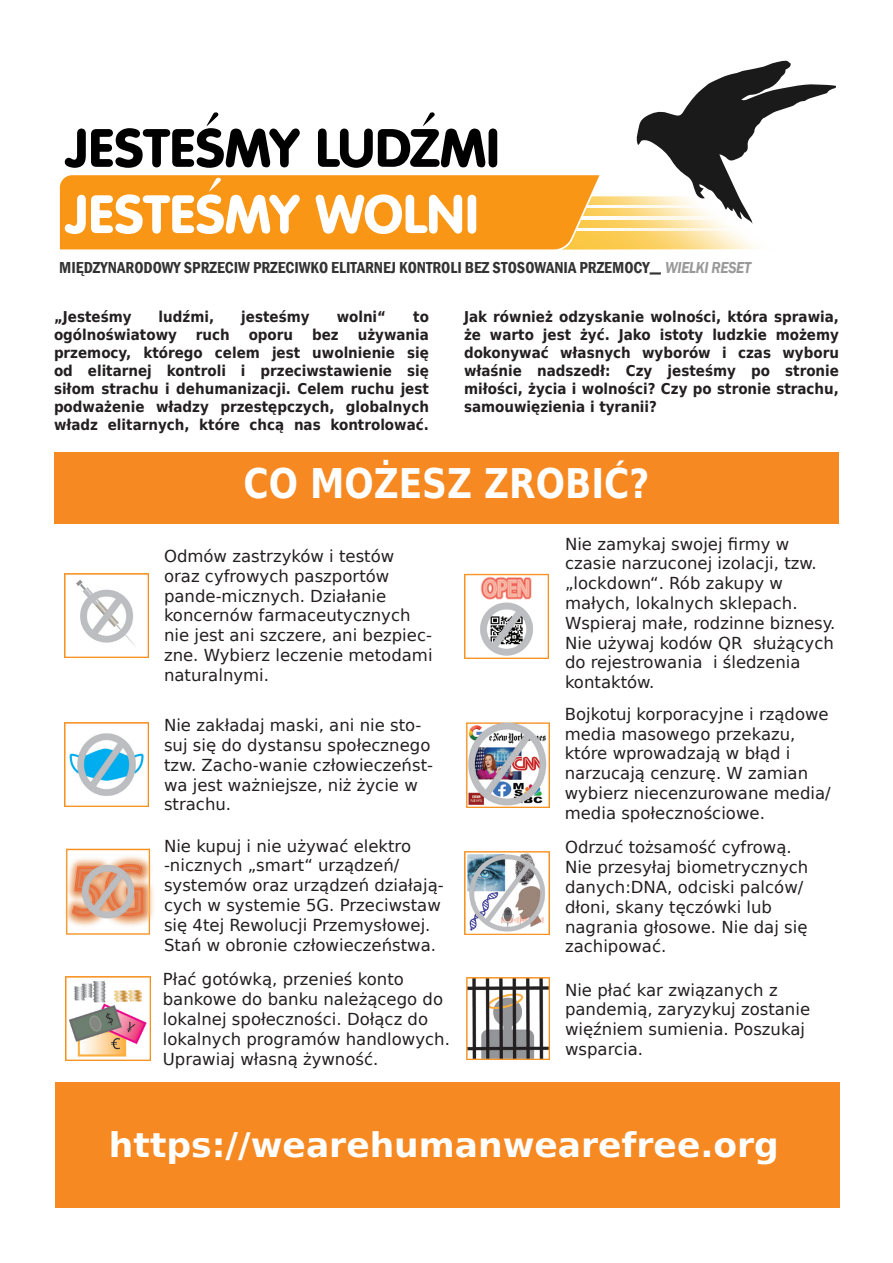
<style>
.page{position:relative;width:893px;height:1263px;background:#fff}
.page>*{position:absolute;margin:0;border:0;box-sizing:border-box;transform-origin:0 0}
.t1{font:56.55px "VAG Round";letter-spacing:-.04em;color:#000}
.t2{font:56.55px "VAG Round";letter-spacing:-.04em;color:#fff}
.t3{font:700 40.65px "DejaVu Sans";color:#fff;scale:.85 1}
.t4{font:700 33.75px "DejaVu Sans";color:#fff}
.t5{font:16.5px/19.8px "DejaVu Sans";color:#231f20}
.t6{font:600 condensed 16.35px "Franklin Gothic";color:#333}
.t7{font:700 15px/18px "DejaVu Sans Condensed";color:#231f20;text-align:justify}
.s1{font-style:italic;font-stretch:normal;color:#999}
</style>
<div class="page">
<div style="left:54px;top:452px;width:785px;height:72px;background:#f68922"></div>
<div style="left:55px;top:1082px;width:785px;height:126px;background:#f68922"></div>
<img style="left:64px;top:722px;width:85px;height:85px">
<img style="left:65px;top:848px;width:89px;height:87px">
<img style="left:64px;top:573px;width:85px;height:85px">
<img style="left:465px;top:574px;width:84px;height:84px">
<img style="left:465px;top:722px;width:85px;height:86px">
<img style="left:466px;top:977px;width:84px;height:82px">
<img style="left:65px;top:976px;width:85px;height:84px">
<img style="left:464px;top:851px;width:85px;height:83px">
<svg style="left:60px;top:60px;width:776px;height:190px"></svg>
<p class="t1" style="left:64px;top:116px;width:438px">JESTESMY LUDZMI</p>
<p class="t2" style="left:64px;top:182px;width:417px">JESTESMY WOLNI</p>
<p class="t6" style="left:59px;top:257px;width:693px">MIĘDZYNARODOWY SPRZECIW PRZECIWKO ELITARNEJ KONTROLI BEZ STOSOWANIA PRZEMOCY<sup>_</sup> <span class="s1">WIELKI RESET</span></p>
<p class="t7" style="left:54px;top:307px;width:79px">„Jesteśmy</p>
<p class="t7" style="left:159px;top:307px;width:57px">ludźmi,</p>
<p class="t7" style="left:241px;top:307px;width:70px">jesteśmy</p>
<p class="t7" style="left:337px;top:307px;width:51px">wolni“</p>
<p class="t7" style="left:413px;top:307px;width:17px">to</p>
<p class="t7" style="left:54px;top:325px;width:124px">ogólnoświatowy</p>
<p class="t7" style="left:196px;top:325px;width:35px">ruch</p>
<p class="t7" style="left:249px;top:325px;width:46px">oporu</p>
<p class="t7" style="left:312px;top:325px;width:28px">bez</p>
<p class="t7" style="left:54px;top:325px;width:376px;text-indent:304px">używania przemocy, którego celem jest uwolnienie się od elitarnej kontroli i przeciwstawienie się siłom strachu i dehumanizacji. Celem ruchu jest podważenie władzy przestępczych, globalnych władz elitarnych, które chcą nas kontrolować.</p>
<p class="t7" style="left:464px;top:307px;width:376px">Jak również odzyskanie wolności, która sprawia, że warto jest żyć. Jako istoty ludzkie możemy dokonywać własnych wyborów i czas wyboru właśnie nadszedł: Czy jesteśmy po stronie miłości, życia i wolności? Czy po stronie strachu, samouwięzienia i tyranii?</p>
<p class="t3" style="left:243px;top:450px;width:479px">CO MOŻESZ ZROBIĆ?</p>
<p class="t5" style="left:164px;top:546px;width:270px">Odmów zastrzyków i testów oraz cyfrowych paszportów pande-micznych. Działanie koncernów farmaceutycznych nie jest ani szczere, ani bezpiec&shy;zne. Wybierz leczenie metodami naturalnymi.</p>
<p class="t5" style="left:164px;top:715px;width:271px">Nie zakładaj maski, ani nie sto&shy;suj się do dystansu społecznego tzw. Zacho-wanie człowieczeńst&shy;wa jest ważniejsze, niż życie w strachu.</p>
<p class="t5" style="left:164px;top:835px;width:281px">Nie kupuj i nie używać elektro -nicznych „smart“ urządzeń/ systemów oraz urządzeń działają&shy;cych w systemie 5G. Przeciwstaw się 4tej Rewolucji Przemysłowej.<br>Stań w obronie człowieczeństwa.</p>
<p class="t5" style="left:163px;top:969px;width:289px">Płać gotówką, przenieś konto bankowe do banku należącego do lokalnej społeczności. Dołącz do lokalnych programów handlowych.<br>Uprawiaj własną żywność.</p>
<p class="t5" style="left:565px;top:533px;width:272px">Nie zamykaj swojej firmy w czasie narzuconej izolacji, tzw. „lockdown“. Rób zakupy w małych, lokalnych sklepach.<br>Wspieraj małe, rodzinne biznesy.<br>Nie używaj kodów QR służących do rejestrowania i śledzenia kontaktów.</p>
<p class="t5" style="left:565px;top:703px;width:268px">Bojkotuj korporacyjne i rządowe media masowego przekazu, które wprowadzają w błąd i narzucają cenzurę. W zamian wybierz niecenzurowane media/ media społecznościowe.</p>
<p class="t5" style="left:565px;top:837px;width:245px">Odrzuć tożsamość cyfrową.<br>Nie przesyłaj biometrycznych danych:DNA, odciski palców/ dłoni, skany tęczówki lub nagrania głosowe. Nie daj się zachipować.</p>
<p class="t5" style="left:565px;top:979px;width:247px">Nie płać kar związanych z pandemią, zaryzykuj zostanie więźniem sumienia. Poszukaj wsparcia.</p>
<p class="t4" style="left:109px;top:1118px;width:671px">https://wearehumanwearefree.org</p>
</div>
